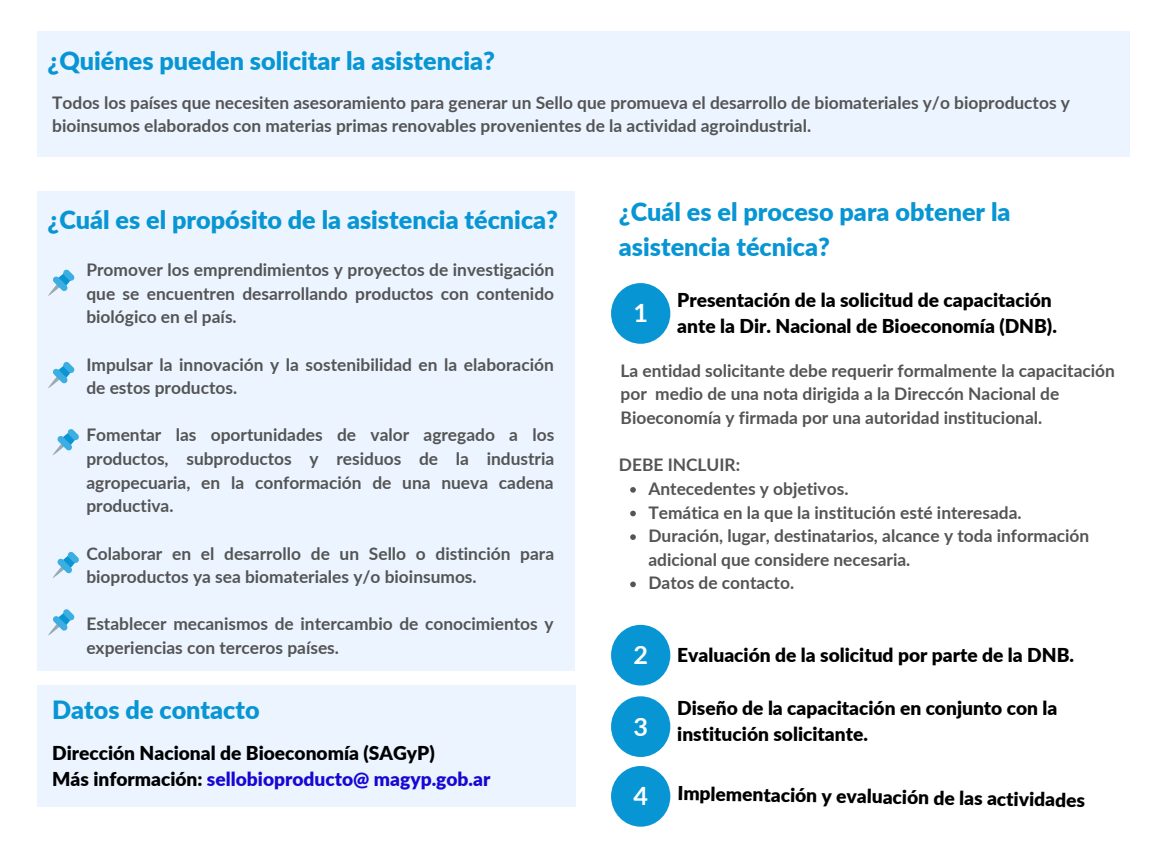
<style>
.page{position:relative;width:1152px;height:864px;background:#fff}
.page>*{position:absolute;margin:0;border:0;box-sizing:border-box;transform-origin:0 0}
.t1{font:900 25.2px/34.8px "Lato";color:#0795d4}
.t2{font:700 25.2px "Lato";color:#fff}
.t3{font:900 19.2px/25.8px "Lato";color:#000}
.t4{font:700 17.4px/23.7px "Lato";color:#545454}
.s1{color:#1707d4}
</style>
<div class="page">
<div style="left:37px;top:191px;width:538px;height:480px;background:#ebf4ff"></div>
<svg style="left:48px;top:269px;width:27px;height:27px"></svg>
<svg style="left:48px;top:362px;width:27px;height:26px"></svg>
<div style="left:37px;top:31px;width:1093px;height:125px;background:#ebf4ff"></div>
<svg style="left:48px;top:609px;width:27px;height:27px"></svg>
<div style="left:37px;top:686px;width:539px;height:121px;background:#ebf4ff"></div>
<div style="left:611px;top:283px;width:59px;height:61px;background:#0795d4;border-radius:50%"></div>
<svg style="left:630px;top:487px;width:6px;height:6px"></svg>
<svg style="left:630px;top:511px;width:6px;height:5px"></svg>
<svg style="left:630px;top:534px;width:6px;height:6px"></svg>
<svg style="left:630px;top:582px;width:6px;height:5px"></svg>
<div style="left:611px;top:625px;width:59px;height:61px;background:#0795d4;border-radius:50%"></div>
<div style="left:611px;top:696px;width:59px;height:61px;background:#0795d4;border-radius:50%"></div>
<div style="left:611px;top:766px;width:59px;height:61px;background:#0795d4;border-radius:50%"></div>
<svg style="left:53px;top:552px;width:26px;height:26px"></svg>
<svg style="left:53px;top:429px;width:26px;height:26px"></svg>
<h1 class="t1" style="left:48px;top:42px;width:449px">¿Quiénes pueden solicitar la asistencia?</h1>
<p class="t4" style="left:52px;top:90px;width:1019px">Todos los países que necesiten asesoramiento para generar un Sello que promueva el desarrollo de biomateriales y/o bioproductos y bioinsumos elaborados con materias primas renovables provenientes de la actividad agroindustrial.</p>
<h1 class="t1" style="left:48px;top:202px;width:512px">¿Cuál es el propósito de la asistencia técnica?</h1>
<h1 class="t1" style="left:619px;top:194px;width:393px">¿Cuál es el proceso para obtener la asistencia técnica?</h1>
<p class="t4" style="left:86px;top:258px;width:469px;text-align:justify">Promover los emprendimientos y proyectos de investigación que se encuentren desarrollando productos con contenido biológico en el país.</p>
<p class="t4" style="left:86px;top:352px;width:469px">Impulsar la innovación y la sostenibilidad en la elaboración de estos productos.</p>
<p class="t4" style="left:86px;top:423px;width:469px;text-align:justify">Fomentar las oportunidades de valor agregado a los productos, subproductos y residuos de la industria agropecuaria, en la conformación de una nueva cadena productiva.</p>
<p class="t4" style="left:86px;top:541px;width:469px">Colaborar en el desarrollo de un Sello o distinción para bioproductos ya sea biomateriales y/o bioinsumos.</p>
<p class="t4" style="left:86px;top:612px;width:469px">Establecer mecanismos de intercambio de conocimientos y experiencias con terceros países.</p>
<h1 class="t1" style="left:52px;top:691px;width:209px">Datos de contacto</h1>
<p class="t3" style="left:52px;top:740px;width:440px">Dirección Nacional de Bioeconomía (SAGyP)<br>Más información: <span class="s1">sellobioproducto@ magyp.gob.ar</span></p>
<h1 class="t2" style="left:633px;top:298px;width:16px">1</h1>
<p class="t3" style="left:677px;top:287px;width:381px">Presentación de la solicitud de capacitación ante la Dir. Nacional de Bioeconomía (DNB).</p>
<p class="t4" style="left:621px;top:358px;width:496px">La entidad solicitante debe requerir formalmente la capacitación por medio de una nota dirigida a la Direccón Nacional de<br>Bioeconomía y firmada por una autoridad institucional.</p>
<p class="t4" style="left:619px;top:453px;width:123px">DEBE INCLUIR:</p>
<p class="t4" style="left:648px;top:476px;width:442px">Antecedentes y objetivos.<br>Temática en la que la institución esté interesada.<br>Duración, lugar, destinatarios, alcance y toda información adicional que considere necesaria.<br>Datos de contacto.</p>
<h1 class="t2" style="left:633px;top:639px;width:16px">2</h1>
<h1 class="t2" style="left:633px;top:711px;width:16px">3</h1>
<h1 class="t2" style="left:633px;top:781px;width:16px">4</h1>
<p class="t3" style="left:677px;top:642px;width:398px">Evaluación de la solicitud por parte de la DNB.</p>
<p class="t3" style="left:677px;top:694px;width:382px">Diseño de la capacitación en conjunto con la institución solicitante.</p>
<p class="t3" style="left:678px;top:780px;width:409px;rotate:1deg">Implementación y evaluación de las actividades</p>
</div>
